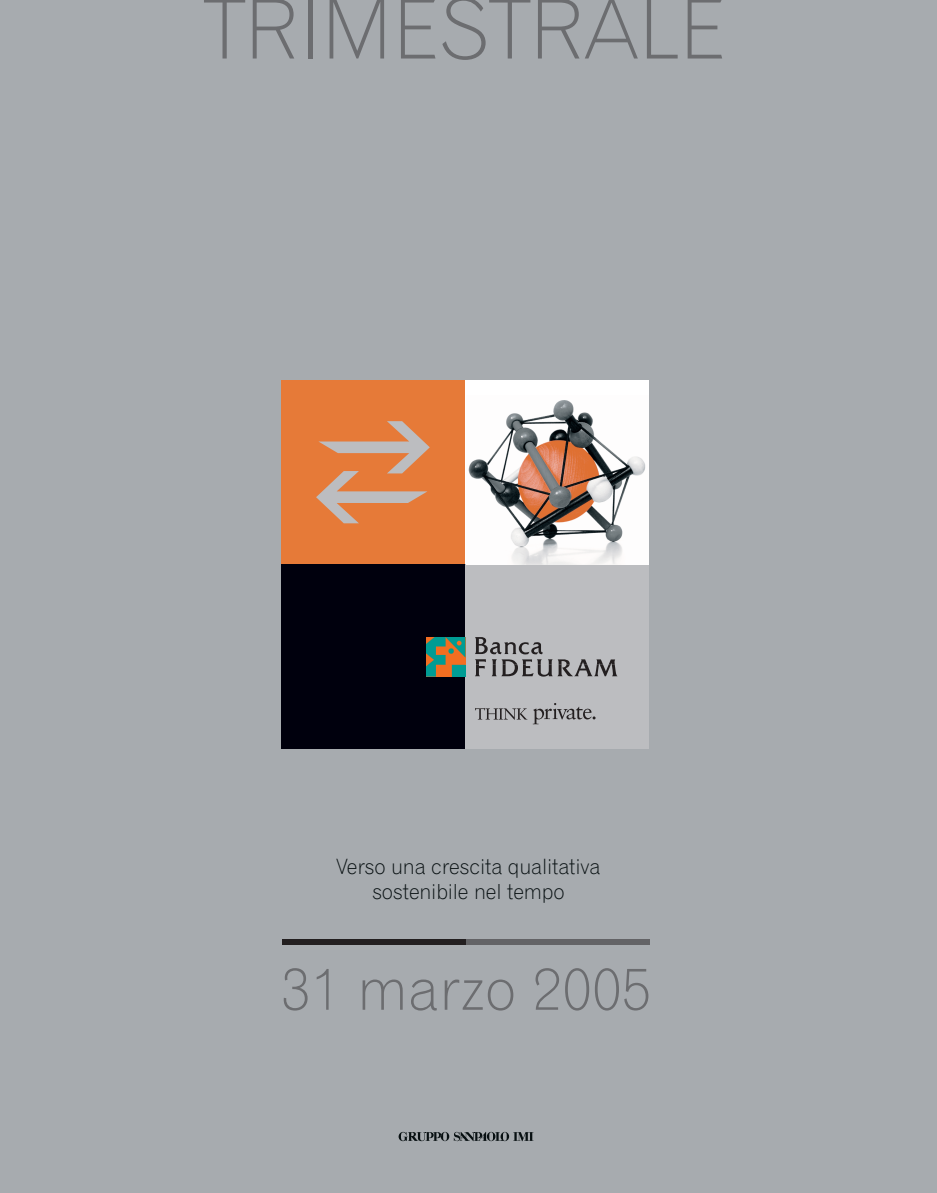
<style>
.page{position:relative;width:937px;height:1193px;background:#fff}
.page>*{position:absolute;margin:0;border:0;box-sizing:border-box;transform-origin:0 0}
.t1{font:82.5px "Gothic 720 BT Light B";color:#6c6d70}
.t2{font:58.5px "Gothic 720 BT Light B";color:#6c6d70}
.t3{font:21px/25.2px "Gothic 720 BT Light B";letter-spacing:-.01em;color:#081012;text-align:center}
</style>
<div class="page">
<div style="left:0;top:0;width:937px;height:1192px;background:#a7abaf"></div>
<div style="left:465px;top:380px;width:184px;height:184px;background:#fff"></div>
<div style="left:281px;top:380px;width:184px;height:184px;background:#e67a38"></div>
<div style="left:465px;top:564px;width:184px;height:183px;background:#bcbdc0"></div>
<div style="left:281px;top:564px;width:184px;height:183px;background:#00000d"></div>
<svg style="left:316px;top:421px;width:114px;height:102px"></svg>
<svg style="left:475px;top:708px;width:52px;height:11px"></svg>
<svg style="left:533px;top:703px;width:62px;height:21px"></svg>
<svg style="left:426px;top:637px;width:39px;height:39px;background:#6c8760"></svg>
<svg style="left:475px;top:637px;width:142px;height:39px"></svg>
<img style="left:468px;top:400px;width:178px;height:164px">
<div style="left:282px;top:939px;width:184px;height:5px;background:#231f20"></div>
<div style="left:466px;top:939px;width:184px;height:5px;background:#636366"></div>
<svg style="left:398px;top:1131px;width:135px;height:10px"></svg>
<h1 class="t1" style="left:205px;top:-21px;width:523px">TRIMESTRALE</h1>
<p class="t3" style="left:336px;top:853px;width:266px">Verso una crescita qualitativa sostenibile nel tempo</p>
<h2 class="t2" style="left:281px;top:952px;width:372px">31 marzo 2005</h2>
</div>
